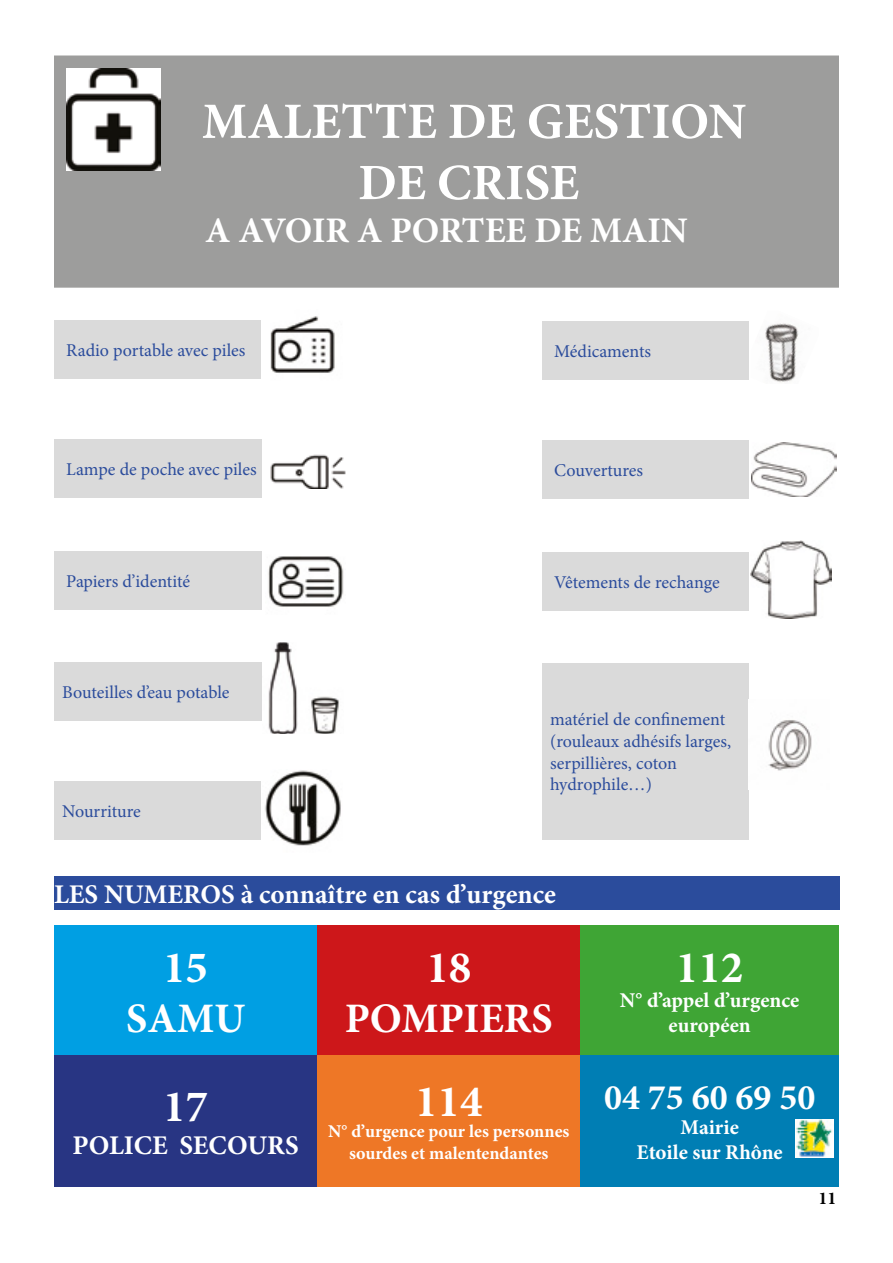
<style>
.page{position:relative;width:893px;height:1263px;background:#fff}
.page>*{position:absolute;margin:0;border:0;box-sizing:border-box;transform-origin:0 0}
.t1{font:700 51px/61.2px "Minion Pro";color:#fff;text-align:center}
.t2{font:700 45px "Minion Pro";color:#fff}
.t3{font:700 42px "Minion Pro";color:#fff}
.t4{font:700 36px "Minion Pro";color:#fff}
.t5{font:700 27px "Minion Pro";color:#fff}
.t6{font:700 21px/25.2px "Minion Pro";color:#fff;text-align:center}
.t7{font:18px/21.6px "Minion Pro";color:#2b4c9c}
.t8{font:700 18px/21.6px "Minion Pro";color:#fff;text-align:center}
.t9{font:700 18px "Minion Pro";color:#000}
</style>
<div class="page">
<div style="left:55px;top:56px;width:783px;height:231px;background:#9d9d9c"></div>
<div style="left:54px;top:56px;width:785px;height:232px;border:2px solid #9d9d9c"></div>
<img style="left:67px;top:69px;width:93px;height:101px">
<div style="left:54px;top:320px;width:207px;height:59px;background:#dadada"></div>
<img style="left:270px;top:316px;width:65px;height:57px">
<div style="left:54px;top:439px;width:207px;height:59px;background:#dadada"></div>
<img style="left:270px;top:454px;width:76px;height:34px">
<div style="left:54px;top:551px;width:207px;height:58px;background:#dadada"></div>
<div style="left:54px;top:662px;width:207px;height:58px;background:#dadada"></div>
<div style="left:54px;top:781px;width:207px;height:59px;background:#dadada"></div>
<div style="left:542px;top:321px;width:206px;height:59px;background:#dadada"></div>
<div style="left:542px;top:441px;width:206px;height:58px;background:#dadada"></div>
<div style="left:542px;top:552px;width:206px;height:58px;background:#dadada"></div>
<div style="left:542px;top:663px;width:206px;height:177px;background:#dadada"></div>
<img style="left:268px;top:556px;width:76px;height:51px">
<img style="left:268px;top:642px;width:71px;height:92px">
<img style="left:265px;top:770px;width:76px;height:76px">
<img style="left:765px;top:323px;width:34px;height:59px">
<img style="left:752px;top:442px;width:85px;height:55px">
<img style="left:750px;top:541px;width:81px;height:78px">
<img style="left:768px;top:720px;width:44px;height:51px">
<div style="left:54px;top:876px;width:786px;height:34px;background:#2b4c9c"></div>
<div style="left:54px;top:926px;width:263px;height:129px;background:#009fe3"></div>
<div style="left:317px;top:926px;width:263px;height:129px;background:#cd171a"></div>
<div style="left:580px;top:926px;width:259px;height:129px;background:#3fa535"></div>
<div style="left:54px;top:1055px;width:263px;height:132px;background:#283583"></div>
<div style="left:317px;top:1055px;width:263px;height:132px;background:#ee7726"></div>
<div style="left:580px;top:1055px;width:259px;height:132px;background:#007eb4"></div>
<img style="left:795px;top:1120px;width:38px;height:37px">
<h1 class="t1" style="left:202px;top:90px;width:546px">MALETTE DE GESTION<br>DE CRISE</h1>
<h3 class="t4" style="left:205px;top:205px;width:484px">A AVOIR A PORTEE DE MAIN</h3>
<p class="t7" style="left:66px;top:340px;width:181px">Radio portable avec piles</p>
<p class="t7" style="left:66px;top:459px;width:192px">Lampe de poche avec piles</p>
<p class="t7" style="left:66px;top:570px;width:125px">Papiers d’identité</p>
<p class="t7" style="left:62px;top:681px;width:169px">Bouteilles d’eau potable</p>
<p class="t7" style="left:62px;top:800px;width:80px">Nourriture</p>
<p class="t7" style="left:554px;top:341px;width:98px">Médicaments</p>
<p class="t7" style="left:554px;top:460px;width:90px">Couvertures</p>
<p class="t7" style="left:554px;top:571px;width:167px">Vêtements de rechange</p>
<p class="t7" style="left:550px;top:709px;width:182px">matériel de confinement (rouleaux adhésifs larges, serpillières, coton hydrophile…)</p>
<h3 class="t5" style="left:54px;top:875px;width:503px">LES NUMEROS à connaître en cas d’urgence</h3>
<h2 class="t2" style="left:163px;top:935px;width:46px">15</h2>
<h3 class="t3" style="left:126px;top:989px;width:120px">SAMU</h3>
<h2 class="t2" style="left:163px;top:1075px;width:46px">17</h2>
<h3 class="t5" style="left:73px;top:1126px;width:228px">POLICE SECOURS</h3>
<h2 class="t2" style="left:426px;top:935px;width:46px">18</h2>
<h3 class="t3" style="left:345px;top:989px;width:210px">POMPIERS</h3>
<h2 class="t2" style="left:415px;top:1070px;width:69px">114</h2>
<p class="t8" style="left:328px;top:1120px;width:243px">N° d’urgence pour les personnes sourdes et malentendantes</p>
<h2 class="t2" style="left:676px;top:935px;width:69px">112</h2>
<p class="t6" style="left:620px;top:987px;width:181px">N° d’appel d’urgence européen</p>
<h3 class="t4" style="left:604px;top:1072px;width:213px">04 75 60 69 50</h3>
<p class="t6" style="left:637px;top:1114px;width:148px">Mairie<br>Etoile sur Rhône</p>
<p class="t9" style="left:818px;top:1186px;width:19px">11</p>
</div>
